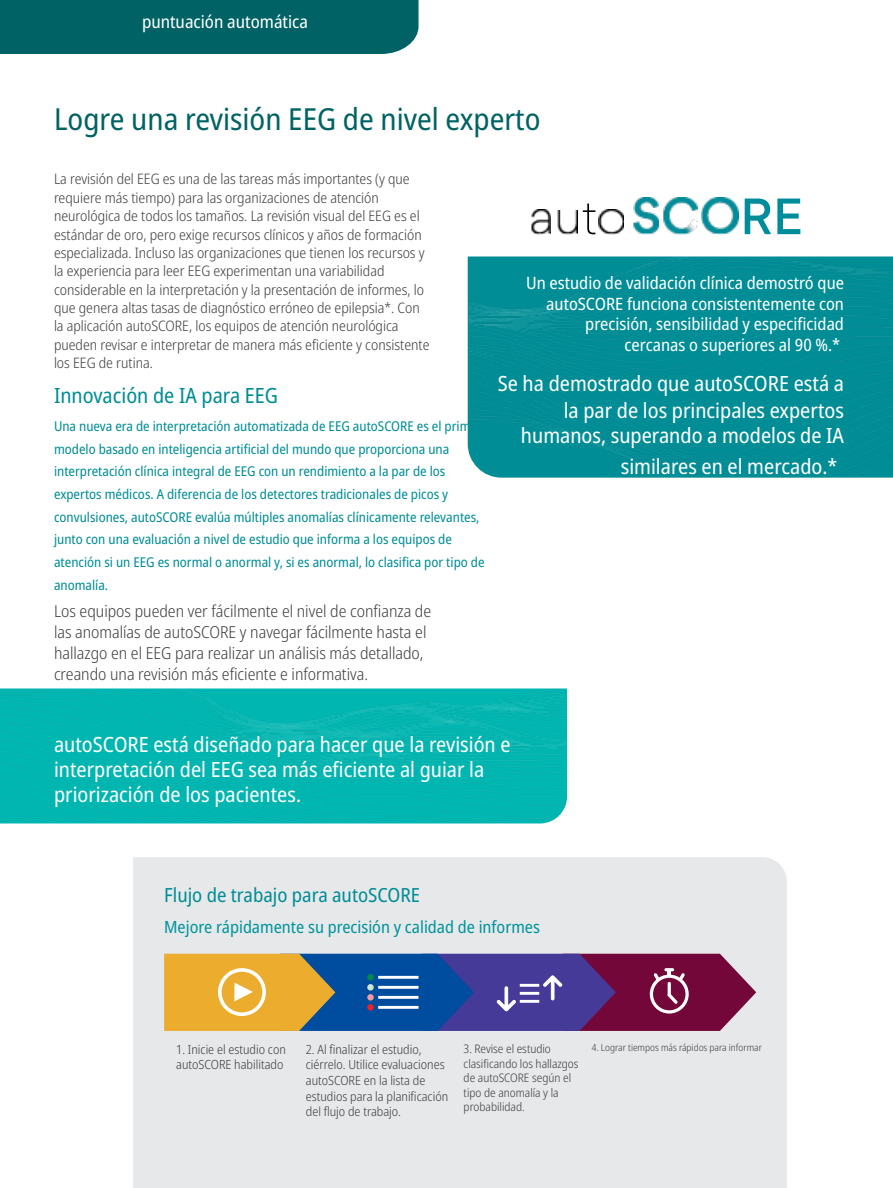
<style>
.page{position:relative;width:893px;height:1188px;background:#fff}
.page>*{position:absolute;margin:0;border:0;box-sizing:border-box;transform-origin:0 0}
.t1{font:semi-condensed 30.3px "Noto Sans Display";color:#006264}
.t2{font:semi-condensed 21px/25.2px "Noto Sans Display";color:#fff}
.t3{font:semi-condensed 21px "Noto Sans Display";color:#008d96}
.t4{font:semi-condensed 19.5px "Noto Sans Display";color:#008d96}
.t5{font:semi-condensed 17.55px "Noto Sans Display";color:#fff}
.t6{font:semi-condensed 17.1px/20.5px "Noto Sans Display";color:#fff;text-align:right}
.t7{font:semi-condensed 16.8px "Noto Sans Display";color:#00949d}
.t8{font:300 semi-condensed 16.5px/21px "Noto Sans Display";color:#404042}
.t9{font:300 semi-condensed 14.4px/18.3px "Noto Sans Display";color:#404042}
.t10{font:semi-condensed 13.5px/22.6px "Noto Sans Display";color:#008d96}
.t11{font:300 semi-condensed 12.6px/15.5px "Noto Sans Display";color:#404042}
.t12{font:300 semi-condensed 11.85px/14.4px "Noto Sans Display";color:#404042}
.t13{font:300 semi-condensed 9.75px "Noto Sans Display";color:#404042}
</style>
<div class="page">
<img style="left:467px;top:256px;width:426px;height:222px">
<img style="left:663px;top:198px;width:35px;height:37px">
<img style="left:633px;top:198px;width:26px;height:37px">
<img style="left:701px;top:198px;width:37px;height:37px">
<svg style="left:745px;top:199px;width:26px;height:35px"></svg>
<svg style="left:777px;top:199px;width:23px;height:35px"></svg>
<img style="left:531px;top:210px;width:20px;height:25px">
<img style="left:557px;top:210px;width:21px;height:25px">
<svg style="left:583px;top:204px;width:12px;height:30px"></svg>
<img style="left:599px;top:210px;width:25px;height:25px">
<div style="left:133px;top:857px;width:654px;height:331px;background:#e7e8e9"></div>
<svg style="left:164px;top:954px;width:592px;height:77px"></svg>
<img style="left:0;top:688px;width:567px;height:136px">
<div style="left:0;top:0;width:418px;height:54px;background:#006264"></div>
<p class="t5" style="left:142px;top:9px;width:167px">puntuación automática</p>
<h1 class="t1" style="left:54px;top:98px;width:488px">Logre una revisión EEG de nivel experto</h1>
<p class="t9" style="left:54px;top:170px;width:377px">La revisión del EEG es una de las tareas más importantes (y que requiere más tiempo) para las organizaciones de atención neurológica de todos los tamaños. La revisión visual del EEG es el estándar de oro, pero exige recursos clínicos y años de formación especializada. Incluso las organizaciones que tienen los recursos y la experiencia para leer EEG experimentan una variabilidad considerable en la interpretación y la presentación de informes, lo que genera altas tasas de diagnóstico erróneo de epilepsia*. Con la aplicación autoSCORE, los equipos de atención neurológica pueden revisar e interpretar de manera más eficiente y consistente los EEG de rutina.</p>
<h2 class="t3" style="left:54px;top:381px;width:226px">Innovación de IA para EEG</h2>
<p class="t10" style="left:54px;top:415px;width:432px">Una nueva era de interpretación automatizada de EEG autoSCORE es el primer modelo basado en inteligencia artificial del mundo que proporciona una interpretación clínica integral de EEG con un rendimiento a la par de los expertos médicos. A diferencia de los detectores tradicionales de picos y convulsiones, autoSCORE evalúa múltiples anomalías clínicamente relevantes, junto con una evaluación a nivel de estudio que informa a los equipos de atención si un EEG es normal o anormal y, si es anormal, lo clasifica por tipo de anomalía.</p>
<p class="t8" style="left:54px;top:601px;width:379px">Los equipos pueden ver fácilmente el nivel de confianza de las anomalías de autoSCORE y navegar fácilmente hasta el hallazgo en el EEG para realizar un análisis más detallado, creando una revisión más eficiente e informativa.</p>
<p class="t6" style="left:526px;top:273px;width:319px">Un estudio de validación clínica demostró que autoSCORE funciona consistentemente con precisión, sensibilidad y especificidad cercanas o superiores al 90 %.*</p>
<h2 class="t2" style="left:498px;top:370px;width:348px;line-height:27.2px;text-align:right">Se ha demostrado que autoSCORE está a la par de los principales expertos</h2>
<h2 class="t2" style="left:621px;top:421px;width:225px;line-height:31.2px;text-indent:-100px">humanos, superando a modelos de IA similares en el mercado.*</h2>
<h2 class="t2" style="left:54px;top:732px;width:458px">autoSCORE está diseñado para hacer que la revisión e interpretación del EEG sea más eficiente al guiar la priorización de los pacientes.</h2>
<h3 class="t4" style="left:164px;top:881px;width:258px">Flujo de trabajo para autoSCORE</h3>
<p class="t7" style="left:164px;top:915px;width:377px">Mejore rápidamente su precisión y calidad de informes</p>
<p class="t11" style="left:176px;top:1042px;width:111px">1. Inicie el estudio con autoSCORE habilitado</p>
<p class="t11" style="left:306px;top:1042px;width:144px">2. Al finalizar el estudio, ciérrelo. Utilice evaluaciones autoSCORE en la lista de estudios para la planificación del flujo de trabajo.</p>
<p class="t12" style="left:464px;top:1042px;width:116px">3. Revise el estudio clasificando los hallazgos de autoSCORE según el tipo de anomalía y la probabilidad.</p>
<p class="t13" style="left:592px;top:1041px;width:172px">4. Lograr tiempos más rápidos para informar</p>
</div>
